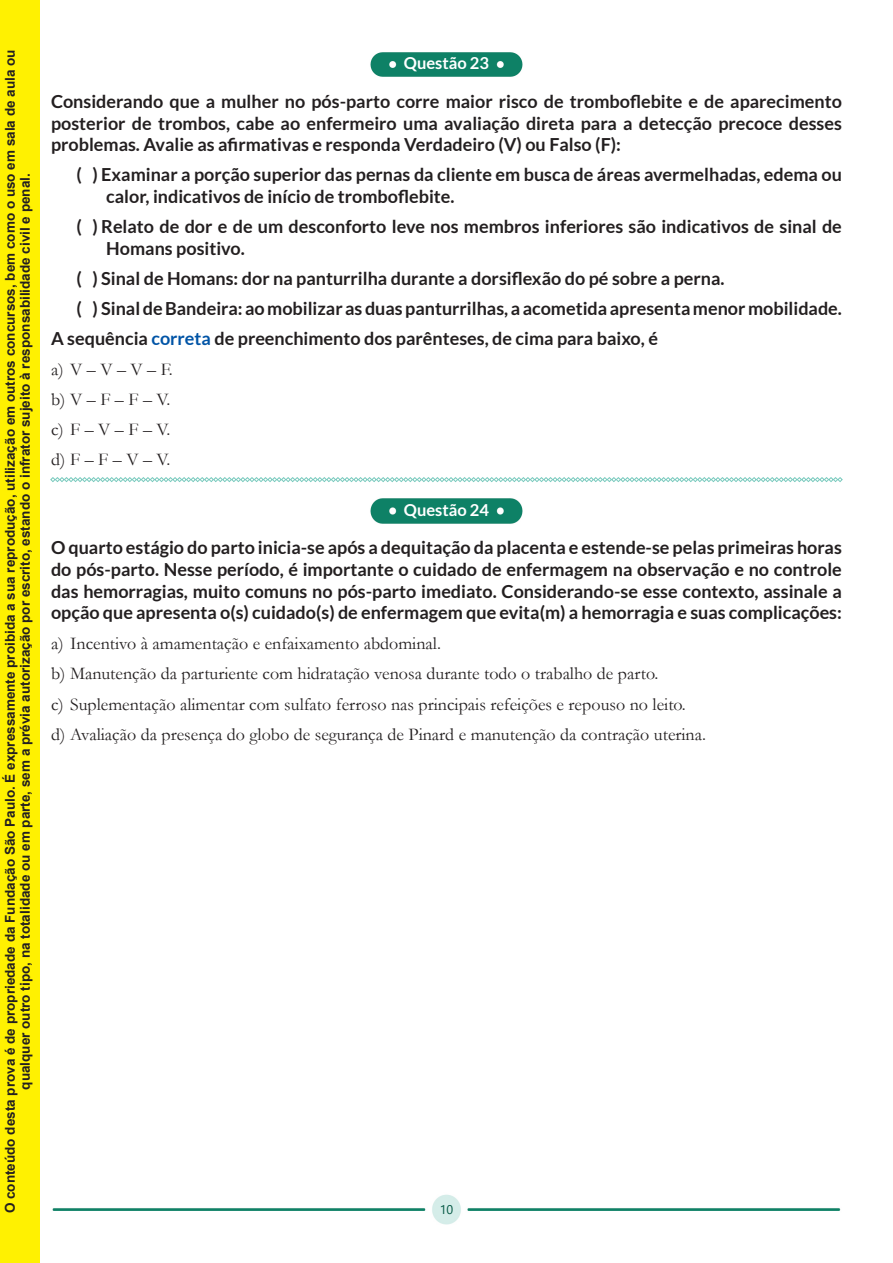
<style>
.page{position:relative;width:893px;height:1263px;background:#fff}
.page>*{position:absolute;margin:0;border:0;box-sizing:border-box;transform-origin:0 0}
.Alternativas{font:700 18px/21.6px "Lato";color:#231f20;text-align:justify}
.Alternativas-2{font:18px "Garamond";color:#231f20}
.t1{font:700 16.5px "Lato";color:#fff}
.t2{font:700 13.5px/15px "Arial";color:#231f20;text-align:center}
.t3{font:12.6px "Segoe UI";color:#035743}
.s1{color:#0154a6}
</style>
<div class="page">
<img style="left:52px;top:1194px;width:789px;height:31px">
<img style="left:370px;top:52px;width:153px;height:25px">
<img style="left:370px;top:498px;width:153px;height:26px">
<svg style="left:50px;top:477px;width:793px;height:5px"></svg>
<div style="left:0;top:0;width:40px;height:1263px;background:#fff101"></div>
<p class="t2" style="left:3px;top:1213px;width:1165px;rotate:-90deg">O conteúdo desta prova é de propriedade da Fundação São Paulo. É expressamente proibida a sua reprodução, utilização em outros concursos, bem como o uso em sala de aula ou qualquer outro tipo, na totalidade ou em parte, sem a prévia autorização por escrito, estando o infrator sujeito à responsabilidade civil e penal.</p>
<p class="t1" style="left:404px;top:54px;width:87px">Questão 23</p>
<p class="Alternativas" style="left:51px;top:90px;width:792px">Considerando que a mulher no pós-parto corre maior risco de tromboflebite e de aparecimento posterior de trombos, cabe ao enfermeiro uma avaliação direta para a detecção precoce desses problemas. Avalie as afirmativas e responda Verdadeiro (V) ou Falso (F):</p>
<p class="Alternativas" style="left:106px;top:164px;width:737px;text-indent:-30px">( ) Examinar a porção superior das pernas da cliente em busca de áreas avermelhadas, edema ou calor, indicativos de início de tromboflebite.</p>
<p class="Alternativas" style="left:106px;top:215px;width:737px;text-indent:-30px">( ) Relato de dor e de um desconforto leve nos membros inferiores são indicativos de sinal de<br>Homans positivo.</p>
<p class="Alternativas" style="left:77px;top:267px;width:649px">( ) Sinal de Homans: dor na panturrilha durante a dorsiflexão do pé sobre a perna.</p>
<p class="Alternativas" style="left:77px;top:297px;width:767px">( ) Sinal de Bandeira: ao mobilizar as duas panturrilhas, a acometida apresenta menor mobilidade.</p>
<p class="Alternativas" style="left:51px;top:327px;width:608px">A sequência <span class="s1">correta</span> de preenchimento dos parênteses, de cima para baixo, é</p>
<p class="Alternativas-2" style="left:51px;top:357px;width:123px">a) V – V – V – F.</p>
<p class="Alternativas-2" style="left:51px;top:387px;width:121px">b) V – F – F – V.</p>
<p class="Alternativas-2" style="left:51px;top:417px;width:121px">c) F – V – F – V.</p>
<p class="Alternativas-2" style="left:51px;top:447px;width:121px">d) F – F – V – V.</p>
<p class="t1" style="left:404px;top:500px;width:87px">Questão 24</p>
<p class="Alternativas" style="left:51px;top:537px;width:792px">O quarto estágio do parto inicia-se após a dequitação da placenta e estende-se pelas primeiras horas do pós-parto. Nesse período, é importante o cuidado de enfermagem na observação e no controle das hemorragias, muito comuns no pós-parto imediato. Considerando-se esse contexto, assinale a opção que apresenta o(s) cuidado(s) de enfermagem que evita(m) a hemorragia e suas complicações:</p>
<p class="Alternativas-2" style="left:51px;top:632px;width:391px">a) Incentivo à amamentação e enfaixamento abdominal.</p>
<p class="Alternativas-2" style="left:51px;top:662px;width:609px">b) Manutenção da parturiente com hidratação venosa durante todo o trabalho de parto.</p>
<p class="Alternativas-2" style="left:51px;top:692px;width:636px">c) Suplementação alimentar com sulfato ferroso nas principais refeições e repouso no leito.</p>
<p class="Alternativas-2" style="left:51px;top:722px;width:656px">d) Avaliação da presença do globo de segurança de Pinard e manutenção da contração uterina.</p>
<p class="t3" style="left:440px;top:1198px;width:15px">10</p>
</div>
